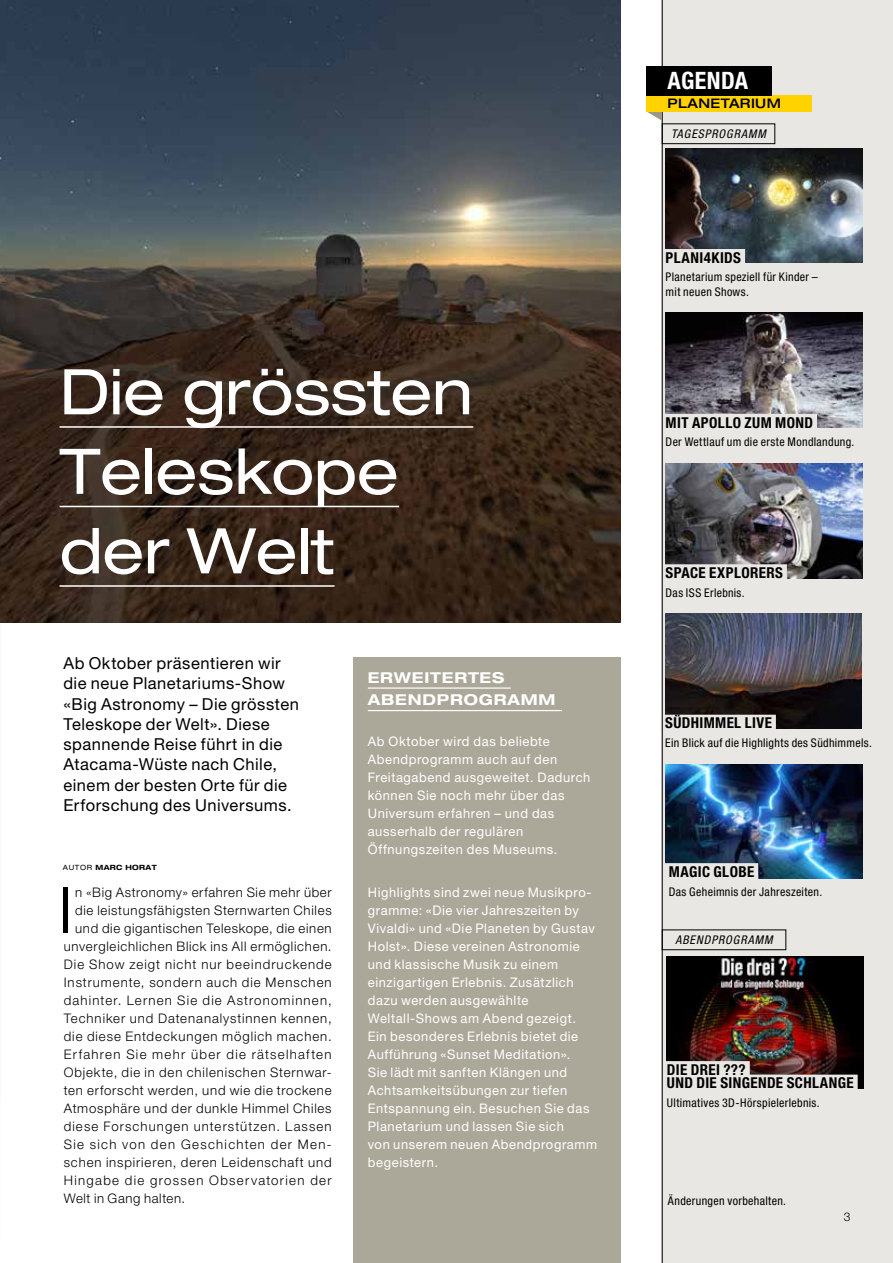
<style>
.page{position:relative;width:893px;height:1263px;background:#fff}
.page>*{position:absolute;margin:0;border:0;box-sizing:border-box;transform-origin:0 0}
.t1{font:300 63.6px "Helvetica Neue LT Pro";color:#000}
.t2{font:expanded 63px/79.5px "Helvetica Neue LT Pro";letter-spacing:-.005em;color:#fff}
.t3{font:700 condensed 24px "Helvetica Neue LT Pro";letter-spacing:.015em;color:#fff}
.t4{font:16.5px/20.2px "Helvetica Neue LT Pro";letter-spacing:.03em;color:#000}
.t5{font:700 condensed 15px/13.5px "Helvetica Neue LT Pro";letter-spacing:.025em;color:#000}
.t6{font:700 expanded 15px/22.5px "Helvetica Neue LT Pro";letter-spacing:.055em;color:#fff}
.t7{font:13.2px/18px "Helvetica Neue LT Pro";letter-spacing:.045em;color:#fff}
.t8{font:300 13.2px "Helvetica Neue LT Pro";letter-spacing:.07em;color:#000}
.t9{font:300 13.2px "Helvetica Neue LT Pro";letter-spacing:.1em;color:#000}
.t10{font:300 13.2px "Helvetica Neue LT Pro";letter-spacing:.05em;color:#000}
.t11{font:300 13.2px "Helvetica Neue LT Pro";letter-spacing:.09em;color:#000}
.t12{font:300 13.2px "Helvetica Neue LT Pro";letter-spacing:.045em;color:#000}
.t13{font:500 expanded 13.2px "Helvetica Neue LT Pro";letter-spacing:.03em;color:#000}
.t14{font:condensed 12px/14.4px "Helvetica Neue LT Pro";letter-spacing:.025em;color:#000}
.t15{font:italic condensed 12px "Helvetica Neue LT Pro";letter-spacing:.08em;color:#000}
.t16{font:300 12px "Helvetica Neue LT Pro";color:#000}
.t17{font:700 expanded 7.2px "Helvetica Neue LT Pro";letter-spacing:.05em;color:#000}
.s1{font-weight:400}
</style>
<div class="page">
<div style="left:662px;top:0;width:231px;height:1263px;background:#e9e7e3"></div>
<div style="left:662px;top:124px;width:113px;height:20px;border:1px solid #000"></div>
<div style="left:662px;top:929px;width:124px;height:21px;border:1px solid #000"></div>
<img style="left:666px;top:463px;width:196px;height:115px">
<div style="left:661px;top:564px;width:126px;height:17px;background:#e9e7e3"></div>
<img style="left:666px;top:148px;width:196px;height:115px">
<div style="left:661px;top:249px;width:84px;height:16px;background:#e9e7e3"></div>
<img style="left:666px;top:313px;width:196px;height:115px">
<div style="left:661px;top:414px;width:156px;height:16px;background:#e9e7e3"></div>
<img style="left:665px;top:614px;width:197px;height:114px">
<div style="left:661px;top:715px;width:115px;height:16px;background:#e9e7e3"></div>
<img style="left:666px;top:956px;width:197px;height:132px">
<div style="left:663px;top:1061px;width:87px;height:16px;background:#e9e7e3"></div>
<div style="left:663px;top:1074px;width:195px;height:17px;background:#e9e7e3"></div>
<hr style="left:662px;top:0;width:1px;height:1263px;background:#000">
<svg style="left:647px;top:112px;width:15px;height:9px"></svg>
<div style="left:646px;top:96px;width:166px;height:16px;background:#ffd200"></div>
<div style="left:646px;top:66px;width:126px;height:30px;background:#000"></div>
<img style="left:666px;top:764px;width:196px;height:115px">
<div style="left:665px;top:863px;width:93px;height:17px;background:#e9e7e3"></div>
<div style="left:353px;top:657px;width:268px;height:606px;background:#aca899"></div>
<hr style="left:368px;top:687px;width:143px;height:2px;background:#fff">
<hr style="left:368px;top:710px;width:194px;height:1px;background:#fff">
<img style="left:0;top:0;width:621px;height:622px">
<hr style="left:60px;top:426px;width:413px;height:2px;background:#fff">
<hr style="left:60px;top:506px;width:339px;height:1px;background:#fff">
<hr style="left:60px;top:585px;width:275px;height:2px;background:#fff">
<h2 class="t2" style="left:60px;top:350px;width:415px">Die grössten<br>Teleskope der Welt</h2>
<p class="t4" style="left:63px;top:653px;width:237px">Ab Oktober präsentieren wir die neue Planetariums-Show «Big Astronomy – Die grössten<br>Teleskope der Welt». Diese spannende Reise führt in die<br>Atacama-Wüste nach Chile, einem der besten Orte für die<br>Erforschung des Universums.</p>
<p class="t17" style="left:63px;top:862px;width:96px"><span class="s1">AUTOR</span> MARC HORAT</p>
<h1 class="t1" style="left:59px;top:872px;width:16px">I</h1>
<p class="t10" style="left:75px;top:884px;width:258px">n «Big Astronomy» erfahren Sie mehr über</p>
<p class="t8" style="left:75px;top:902px;width:258px">die leistungsfähigsten Sternwarten Chiles</p>
<p class="t10" style="left:75px;top:920px;width:258px">und die gigantischen Teleskope, die einen</p>
<p class="t8" style="left:64px;top:938px;width:269px">unvergleichlichen Blick ins All ermöglichen.</p>
<p class="t8" style="left:64px;top:956px;width:269px">Die Show zeigt nicht nur beeindruckende</p>
<p class="t8" style="left:64px;top:974px;width:269px">Instrumente, sondern auch die Menschen</p>
<p class="t11" style="left:64px;top:992px;width:269px">dahinter. Lernen Sie die Astronominnen,</p>
<p class="t8" style="left:64px;top:1010px;width:269px">Techniker und Datenanalystinnen kennen,</p>
<p class="t8" style="left:64px;top:1028px;width:269px">die diese Entdeckungen möglich machen.</p>
<p class="t9" style="left:64px;top:1046px;width:269px">Erfahren Sie mehr über die rätselhaften</p>
<p class="t8" style="left:64px;top:1064px;width:269px">Objekte, die in den chilenischen Sternwar-</p>
<p class="t8" style="left:64px;top:1082px;width:269px">ten erforscht werden, und wie die trockene</p>
<p class="t8" style="left:64px;top:1100px;width:269px">Atmosphäre und der dunkle Himmel Chiles</p>
<p class="t8" style="left:64px;top:1118px;width:269px">diese Forschungen unterstützen. Lassen</p>
<p class="t9" style="left:64px;top:1136px;width:269px">Sie sich von den Geschichten der Men-</p>
<p class="t8" style="left:64px;top:1154px;width:269px">schen inspirieren, deren Leidenschaft und</p>
<p class="t9" style="left:64px;top:1172px;width:269px">Hingabe die grossen Observatorien der</p>
<p class="t12" style="left:64px;top:1190px;width:123px">Welt in Gang halten.</p>
<p class="t6" style="left:368px;top:666px;width:189px">ERWEITERTES<br>ABENDPROGRAMM</p>
<p class="t7" style="left:368px;top:732px;width:224px">Ab Oktober wird das beliebte<br>Abendprogramm auch auf den<br>Freitagabend ausgeweitet. Dadurch können Sie noch mehr über das<br>Universum erfahren – und das ausserhalb der regulären<br>Öffnungszeiten des Museums.</p>
<p class="t7" style="left:368px;top:883px;width:231px">Highlights sind zwei neue Musikpro&shy;gramme: «Die vier Jahreszeiten by<br>Vivaldi» und «Die Planeten by Gustav<br>Holst». Diese vereinen Astronomie und klassische Musik zu einem einzigartigen Erlebnis. Zusätzlich dazu werden ausgewählte<br>Weltall-Shows am Abend gezeigt.<br>Ein besonderes Erlebnis bietet die<br>Aufführung «Sunset Meditation».<br>Sie lädt mit sanften Klängen und<br>Achtsamkeitsübungen zur tiefen<br>Entspannung ein. Besuchen Sie das<br>Planetarium und lassen Sie sich<br>von unserem neuen Abendprogramm begeistern.</p>
<h3 class="t3" style="left:668px;top:66px;width:82px">AGENDA</h3>
<p class="t13" style="left:668px;top:95px;width:115px">PLANETARIUM</p>
<p class="t15" style="left:671px;top:127px;width:96px">TAGESPROGRAMM</p>
<p class="t5" style="left:666px;top:251px;width:77px">PLANI4KIDS</p>
<p class="t14" style="left:666px;top:270px;width:154px">Planetarium speziell für Kinder – mit neuen Shows.</p>
<p class="t5" style="left:666px;top:416px;width:149px">MIT APOLLO ZUM MOND</p>
<p class="t14" style="left:666px;top:435px;width:190px">Der Wettlauf um die erste Mondlandung.</p>
<p class="t5" style="left:666px;top:566px;width:119px">SPACE EXPLORERS</p>
<p class="t14" style="left:666px;top:585px;width:81px">Das ISS Erlebnis.</p>
<p class="t5" style="left:665px;top:716px;width:108px">SÜDHIMMEL LIVE</p>
<p class="t14" style="left:665px;top:735px;width:208px">Ein Blick auf die Highlights des Südhimmels.</p>
<p class="t5" style="left:669px;top:865px;width:87px">MAGIC GLOBE</p>
<p class="t14" style="left:669px;top:884px;width:155px">Das Geheimnis der Jahreszeiten.</p>
<p class="t15" style="left:675px;top:933px;width:99px">ABENDPROGRAMM</p>
<p class="t5" style="left:667px;top:1063px;width:188px">DIE DREI ???<br>UND DIE SINGENDE SCHLANGE</p>
<p class="t14" style="left:667px;top:1095px;width:154px">Ultimatives 3D-Hörspielerlebnis.</p>
<p class="t14" style="left:668px;top:1193px;width:120px">Änderungen vorbehalten.</p>
<p class="t16" style="left:844px;top:1209px;width:8px">3</p>
</div>
